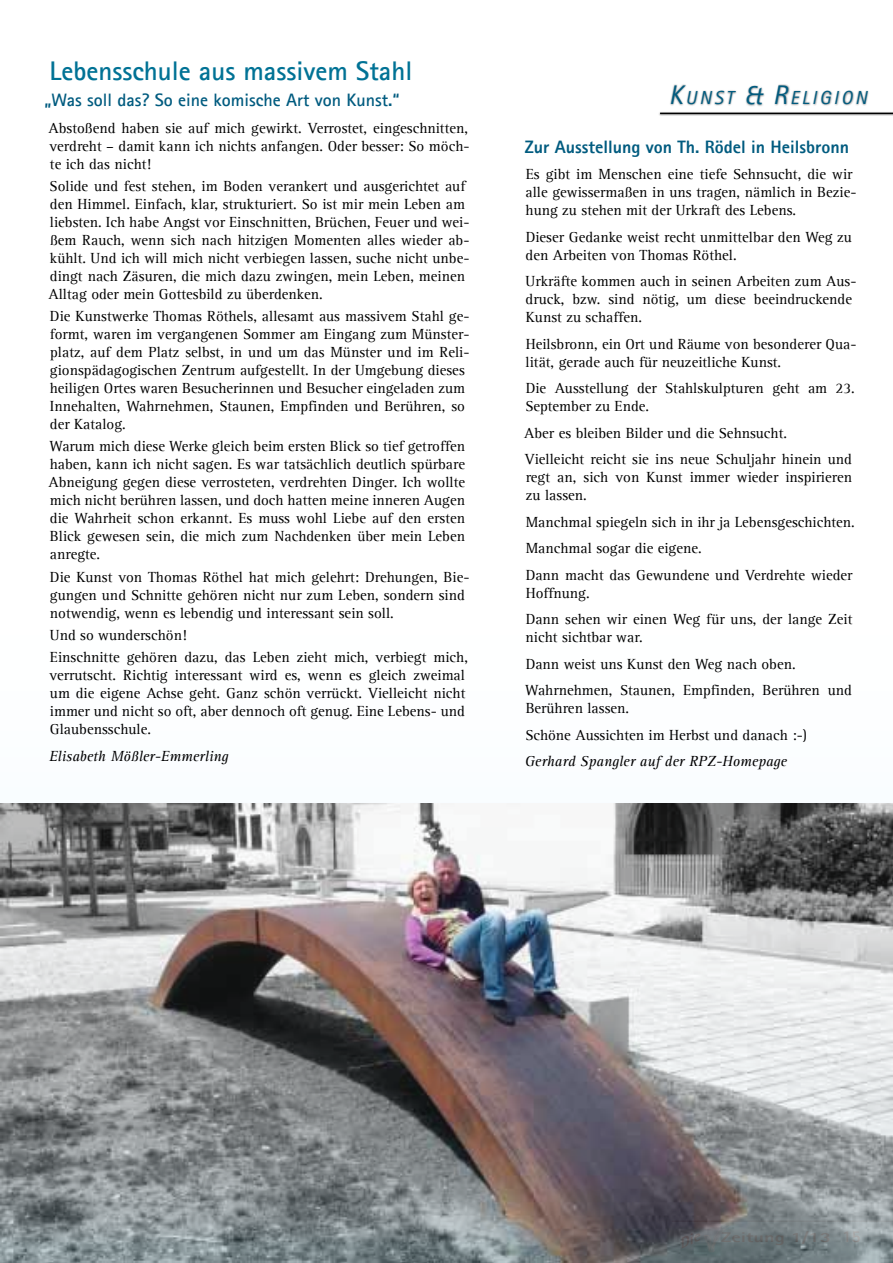
<style>
.page{position:relative;width:893px;height:1263px;background:#fff}
.page>*{position:absolute;margin:0;border:0;box-sizing:border-box;transform-origin:0 0}
.t1{font:700 27px "Agfa Rotis Sans Serif";color:#007295}
.t2{font:italic 18.9px "Agfa Rotis Sans Serif";letter-spacing:.145em;color:#005b7f}
.t3{font:700 18px "Agfa Rotis Sans Serif";color:#005b7f}
.t4{font:800 18px "Agfa Rotis Sans Serif";color:#005b7f}
.t5{font:15px/18px "Agfa Rotis Serif";color:#000}
.t6{font:italic 15px "Agfa Rotis Serif";color:#000}
.s1{font-size:27px}
</style>
<div class="page">
<div style="left:658px;top:84px;width:235px;height:32px;background:#000;opacity:.5"></div>
<hr style="left:660px;top:113px;width:233px;height:1px;background:#000">
<img style="left:0;top:804px;width:893px;height:459px">
<h1 class="t1" style="left:49px;top:54px;width:364px">Lebensschule aus massivem Stahl</h1>
<p class="t3" style="left:45px;top:89px;width:356px">„Was soll das? So eine komische Art von Kunst.“</p>
<p class="t5" style="left:49px;top:119px;width:422px;text-align:justify">Abstoßend haben sie auf mich gewirkt. Verrostet, eingeschnitten, verdreht – damit kann ich nichts anfangen. Oder besser: So möch&shy;te ich das nicht!</p>
<p class="t5" style="left:49px;top:177px;width:422px">Solide und fest stehen, im Boden verankert und ausgerichtet auf den Himmel. Einfach, klar, strukturiert. So ist mir mein Leben am liebsten. Ich habe Angst vor Einschnitten, Brüchen, Feuer und wei&shy;ßem Rauch, wenn sich nach hitzigen Momenten alles wieder ab&shy;kühlt. Und ich will mich nicht verbiegen lassen, suche nicht unbe&shy;dingt nach Zäsuren, die mich dazu zwingen, mein Leben, meinen Alltag oder mein Gottesbild zu überdenken.</p>
<p class="t5" style="left:50px;top:308px;width:421px">Die Kunstwerke Thomas Röthels, allesamt aus massivem Stahl ge&shy;formt, waren im vergangenen Sommer am Eingang zum Münster&shy;platz, auf dem Platz selbst, in und um das Münster und im Reli&shy;gionspädagogischen Zentrum aufgestellt. In der Umgebung dieses heiligen Ortes waren Besucherinnen und Besucher eingeladen zum Innehalten, Wahrnehmen, Staunen, Empfinden und Berühren, so der Katalog.</p>
<p class="t5" style="left:49px;top:438px;width:418px;text-align:justify">Warum mich diese Werke gleich beim ersten Blick so tief getroffen haben, kann ich nicht sagen. Es war tatsächlich deutlich spürbare Abneigung gegen diese verrosteten, verdrehten Dinger. Ich wollte mich nicht berühren lassen, und doch hatten meine inneren Augen die Wahrheit schon erkannt. Es muss wohl Liebe auf den ersten Blick gewesen sein, die mich zum Nachdenken über mein Leben anregte.</p>
<p class="t5" style="left:50px;top:568px;width:421px">Die Kunst von Thomas Röthel hat mich gelehrt: Drehungen, Bie&shy;gungen und Schnitte gehören nicht nur zum Leben, sondern sind notwendig, wenn es lebendig und interessant sein soll.</p>
<p class="t5" style="left:50px;top:624px;width:420px;line-height:22.2px">Und so wunderschön!<br>Einschnitte gehören dazu, das Leben zieht mich, verbiegt mich,</p>
<p class="t5" style="left:49px;top:667px;width:417px;text-align:justify">verrutscht. Richtig interessant wird es, wenn es gleich zweimal um die eigene Achse geht. Ganz schön verrückt. Vielleicht nicht immer und nicht so oft, aber dennoch oft genug. Eine Lebens- und Glaubensschule.</p>
<p class="t6" style="left:49px;top:747px;width:181px">Elisabeth Mößler-Emmerling</p>
<p class="t2" style="left:669px;top:87px;width:199px"><span class="s1">K</span>UNST <span class="s1">&amp; R</span>ELIGION</p>
<p class="t4" style="left:525px;top:135px;width:326px">Zur Ausstellung von Th. Rödel in Heilsbronn</p>
<p class="t5" style="left:526px;top:166px;width:332px">Es gibt im Menschen eine tiefe Sehnsucht, die wir alle gewissermaßen in uns tragen, nämlich in Bezie&shy;hung zu stehen mit der Urkraft des Lebens.</p>
<p class="t5" style="left:526px;top:228px;width:328px">Dieser Gedanke weist recht unmittelbar den Weg zu den Arbeiten von Thomas Röthel.</p>
<p class="t5" style="left:526px;top:273px;width:332px">Urkräfte kommen auch in seinen Arbeiten zum Aus&shy;druck, bzw. sind nötig, um diese beeindruckende<br>Kunst zu schaffen.</p>
<p class="t5" style="left:526px;top:335px;width:332px">Heilsbronn, ein Ort und Räume von besonderer Qua&shy;lität, gerade auch für neuzeitliche Kunst.</p>
<p class="t5" style="left:525px;top:380px;width:331px">Die Ausstellung der Stahlskulpturen geht am 23.<br>September zu Ende.</p>
<p class="t5" style="left:524px;top:420px;width:329px;line-height:26.5px">Aber es bleiben Bilder und die Sehnsucht.<br>Vielleicht reicht sie ins neue Schuljahr hinein und</p>
<p class="t5" style="left:526px;top:469px;width:328px">regt an, sich von Kunst immer wieder inspirieren zu lassen.</p>
<p class="t5" style="left:526px;top:509px;width:331px;line-height:26.5px">Manchmal spiegeln sich in ihr ja Lebensgeschichten.<br>Manchmal sogar die eigene.<br>Dann macht das Gewundene und Verdrehte wieder</p>
<p class="t5" style="left:526px;top:580px;width:328px;line-height:26.5px">Hoffnung.<br>Dann sehen wir einen Weg für uns, der lange Zeit</p>
<p class="t5" style="left:525px;top:624px;width:328px;line-height:26.5px">nicht sichtbar war.<br>Dann weist uns Kunst den Weg nach oben.<br>Wahrnehmen, Staunen, Empfinden, Berühren und</p>
<p class="t5" style="left:525px;top:695px;width:283px;line-height:26.5px">Berühren lassen.<br>Schöne Aussichten im Herbst und danach :-)</p>
<p class="t6" style="left:525px;top:753px;width:264px">Gerhard Spangler auf der RPZ-Homepage</p>
</div>
